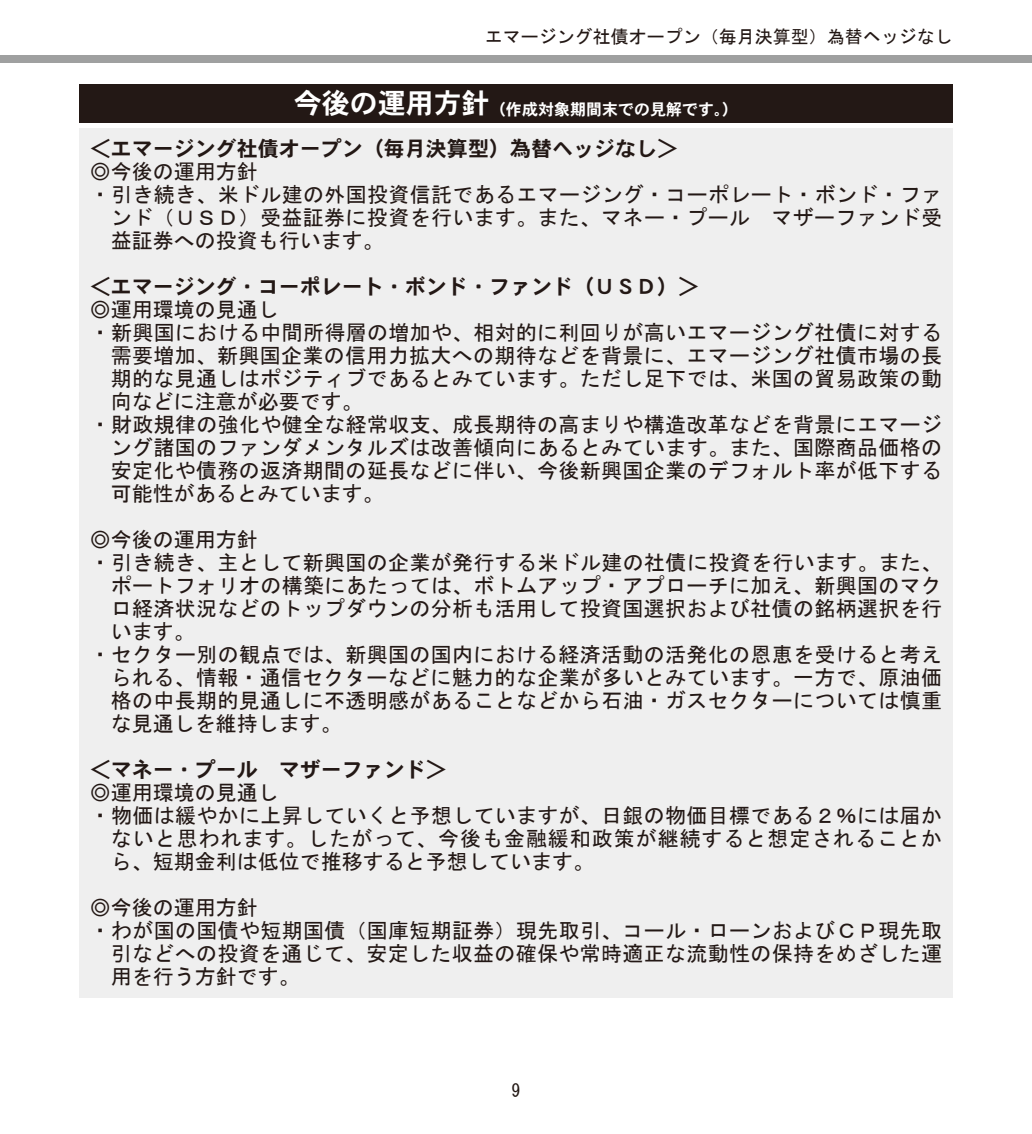
<style>
.page{position:relative;width:1032px;height:1134px;background:#fff}
.page>*{position:absolute;margin:0;border:0;box-sizing:border-box;transform-origin:0 0}
.t1{font:21px "MS Gothic";letter-spacing:.015em;color:#231815}
.t2{font:21px "DFHS Gothic W7 WIN RKSJ H";color:#231815}
.t3{font:21px "MS Gothic";letter-spacing:.045em;color:#231815}
.t4{font:18px "MS Gothic";color:#231815}
.t5{font:16px "DFHS Gothic W7 WIN RKSJ H";color:#fff}
.s1{font-size:28px}
</style>
<div class="page">
<div style="left:0;top:56px;width:1032px;height:7px;background:#9fa0a0"></div>
<div style="left:79px;top:84px;width:873px;height:38px;background:#231815"></div>
<div style="left:79px;top:128px;width:873px;height:869px;background:#efefef"></div>
<p class="t4" style="left:485px;top:27px;width:469px">エマージング社債オープン（毎月決算型）為替ヘッジなし</p>
<p class="t5" style="left:294px;top:101px;width:446px"><span class="s1">今後の運用方針</span>（作成対象期間末での見解です。）</p>
<p class="t2" style="left:90px;top:138px;width:589px">＜エマージング社債オープン（毎月決算型）為替ヘッジなし＞</p>
<p class="t1" style="left:90px;top:161px;width:169px">◎今後の運用方針</p>
<p class="t1" style="left:90px;top:184px;width:853px">・引き続き、米ドル建の外国投資信託であるエマージング・コーポレート・ボンド・ファ</p>
<p class="t1" style="left:111px;top:207px;width:832px">ンド（ＵＳＤ）受益証券に投資を行います。また、マネー・プール　マザーファンド受</p>
<p class="t1" style="left:111px;top:230px;width:274px">益証券への投資も行います。</p>
<p class="t2" style="left:90px;top:276px;width:610px">＜エマージング・コーポレート・ボンド・ファンド（ＵＳＤ）＞</p>
<p class="t1" style="left:90px;top:299px;width:190px">◎運用環境の見通し</p>
<p class="t1" style="left:90px;top:322px;width:853px">・新興国における中間所得層の増加や、相対的に利回りが高いエマージング社債に対する</p>
<p class="t1" style="left:111px;top:345px;width:832px">需要増加、新興国企業の信用力拡大への期待などを背景に、エマージング社債市場の長</p>
<p class="t1" style="left:111px;top:368px;width:832px">期的な見通しはポジティブであるとみています。ただし足下では、米国の貿易政策の動</p>
<p class="t1" style="left:111px;top:391px;width:253px">向などに注意が必要です。</p>
<p class="t1" style="left:90px;top:414px;width:853px">・財政規律の強化や健全な経常収支、成長期待の高まりや構造改革などを背景にエマージ</p>
<p class="t1" style="left:111px;top:437px;width:832px">ング諸国のファンダメンタルズは改善傾向にあるとみています。また、国際商品価格の</p>
<p class="t1" style="left:111px;top:460px;width:832px">安定化や債務の返済期間の延長などに伴い、今後新興国企業のデフォルト率が低下する</p>
<p class="t1" style="left:111px;top:483px;width:274px">可能性があるとみています。</p>
<p class="t1" style="left:90px;top:529px;width:169px">◎今後の運用方針</p>
<p class="t1" style="left:90px;top:552px;width:853px">・引き続き、主として新興国の企業が発行する米ドル建の社債に投資を行います。また、</p>
<p class="t1" style="left:111px;top:575px;width:832px">ポートフォリオの構築にあたっては、ボトムアップ・アプローチに加え、新興国のマク</p>
<p class="t1" style="left:111px;top:598px;width:832px">ロ経済状況などのトップダウンの分析も活用して投資国選択および社債の銘柄選択を行</p>
<p class="t1" style="left:111px;top:621px;width:85px">います。</p>
<p class="t1" style="left:90px;top:644px;width:853px">・セクター別の観点では、新興国の国内における経済活動の活発化の恩恵を受けると考え</p>
<p class="t1" style="left:111px;top:667px;width:832px">られる、情報・通信セクターなどに魅力的な企業が多いとみています。一方で、原油価</p>
<p class="t1" style="left:111px;top:690px;width:832px">格の中長期的見通しに不透明感があることなどから石油・ガスセクターについては慎重</p>
<p class="t1" style="left:111px;top:713px;width:232px">な見通しを維持します。</p>
<p class="t2" style="left:90px;top:759px;width:358px">＜マネー・プール　マザーファンド＞</p>
<p class="t1" style="left:90px;top:782px;width:190px">◎運用環境の見通し</p>
<p class="t1" style="left:90px;top:805px;width:853px">・物価は緩やかに上昇していくと予想していますが、日銀の物価目標である２％には届か</p>
<p class="t3" style="left:111px;top:828px;width:833px">ないと思われます。したがって、今後も金融緩和政策が継続すると想定されることか</p>
<p class="t1" style="left:111px;top:851px;width:484px">ら、短期金利は低位で推移すると予想しています。</p>
<p class="t1" style="left:90px;top:897px;width:169px">◎今後の運用方針</p>
<p class="t1" style="left:90px;top:920px;width:853px">・わが国の国債や短期国債（国庫短期証券）現先取引、コール・ローンおよびＣＰ現先取</p>
<p class="t1" style="left:111px;top:943px;width:832px">引などへの投資を通じて、安定した収益の確保や常時適正な流動性の保持をめざした運</p>
<p class="t1" style="left:111px;top:966px;width:190px">用を行う方針です。</p>
<p class="t4" style="left:511px;top:1081px;width:10px">9</p>
</div>
